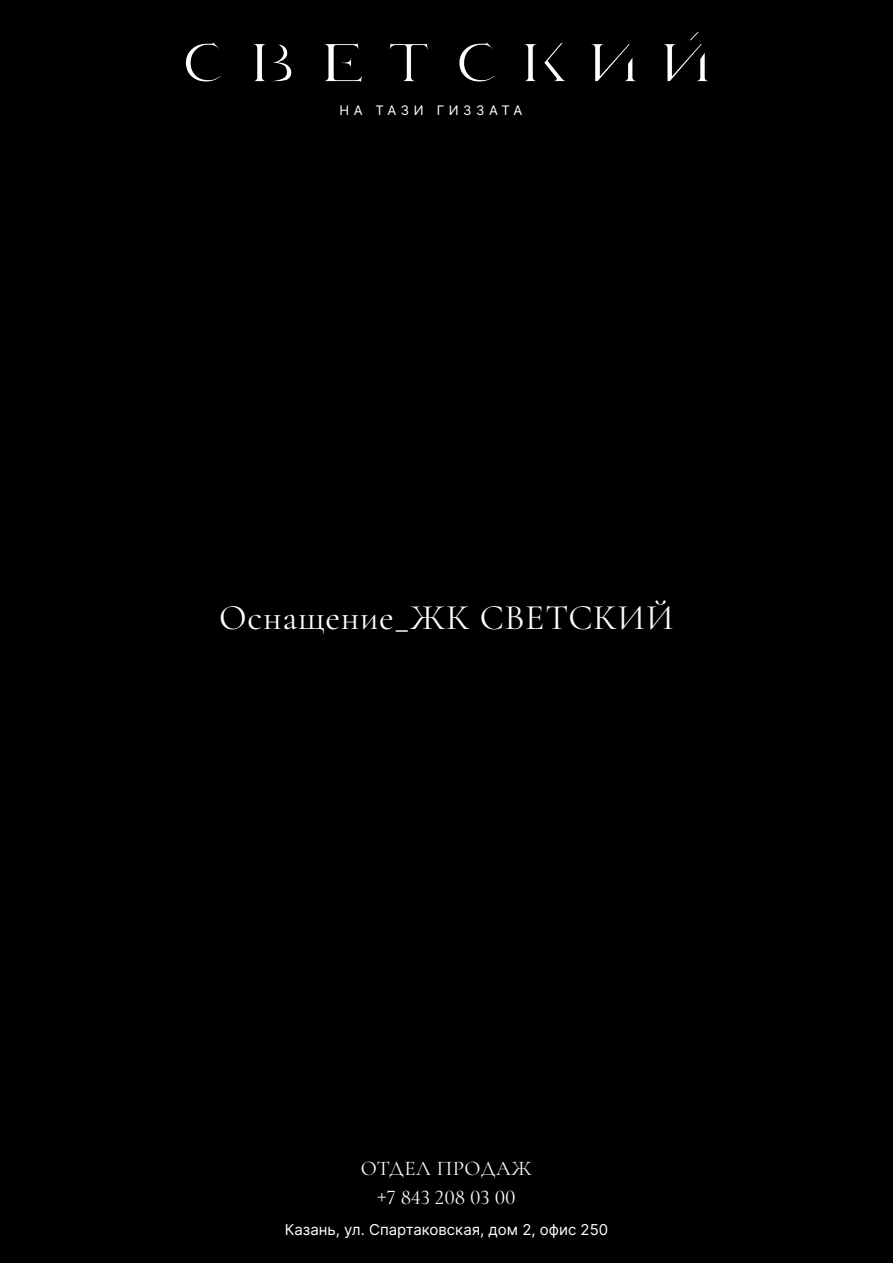
<style>
.page{position:relative;width:893px;height:1263px;background:#000}
.page>*{position:absolute;margin:0;border:0;box-sizing:border-box;transform-origin:0 0}
.t1{font:36px "Cormorant Garamond";letter-spacing:.02em;color:#fff}
.t2{font:21px/28.5px "Cormorant Garamond";color:#fff;text-align:center}
.t3{font:15px "Inter";color:#fff}
.t4{font:13.2px "Inter";letter-spacing:.35em;color:#fff}
</style>
<div class="page">
<img style="left:185px;top:32px;width:524px;height:50px">
<p class="t4" style="left:340px;top:101px;width:184px">НА ТАЗИ ГИЗЗАТА</p>
<h1 class="t1" style="left:219px;top:596px;width:456px">Оснащение_ЖК СВЕТСКИЙ</h1>
<h2 class="t2" style="left:361px;top:1154px;width:173px">ОТДЕЛ ПРОДАЖ +7 843 208 03 00</h2>
<p class="t3" style="left:285px;top:1218px;width:325px">Казань, ул. Спартаковская, дом 2, офис 250</p>
</div>
